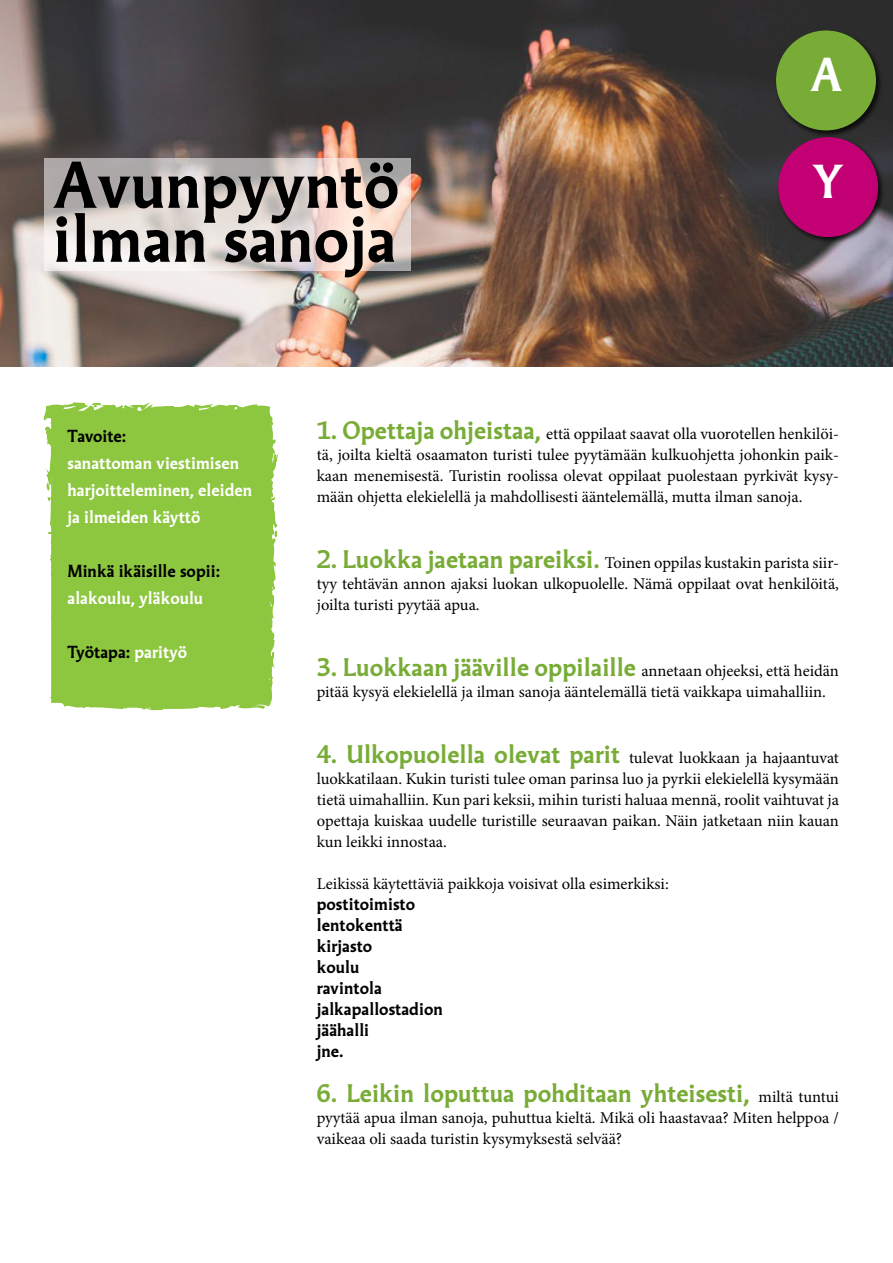
<style>
.page{position:relative;width:893px;height:1263px;background:#fff}
.page>*{position:absolute;margin:0;border:0;box-sizing:border-box;transform-origin:0 0}
.t1{font:700 62.4px/54px "Martti";color:#000}
.t2{font:700 45px "Martti";color:#fff}
.t3{font:700 24px "Martti Display";color:#78ac36}
.t4{font:16.5px/21px "Minion Pro";color:#000;text-align:justify}
.t5{font:700 16.5px/21px "Martti Display";color:#000}
.t6{font:700 16.5px/27px "Martti Display";color:#fff}
.s1{color:#fff}
.s2{font-family:"Martti Display";font-weight:700;font-size:24px;color:#78ac36}
.s3{font-family:"Minion Pro";font-weight:400;font-size:16.5px;color:#000}
</style>
<div class="page">
<img style="left:0;top:0;width:893px;height:367px">
<svg style="left:38px;top:365px;width:316px;height:346px"></svg>
<svg style="left:219px;top:404px;width:20px;height:12px"></svg>
<svg style="left:271px;top:560px;width:6px;height:9px"></svg>
<svg style="left:44px;top:402px;width:58px;height:309px;background:#9dce5a"></svg>
<svg style="left:256px;top:452px;width:23px;height:90px"></svg>
<div style="left:776px;top:135px;width:109px;height:109px;background:#000;opacity:.75"></div>
<div style="left:778px;top:137px;width:100px;height:100px;background:#c20074;border-radius:50%"></div>
<div style="left:774px;top:29px;width:109px;height:109px;background:#000;opacity:.75"></div>
<div style="left:776px;top:30px;width:100px;height:100px;background:#78ac36;border-radius:50%"></div>
<svg style="left:44px;top:158px;width:366px;height:113px;background:#dad0cc"></svg>
<h1 class="t1" style="left:53px;top:156px;width:348px">Avunpyyntö ilman sanoja</h1>
<h2 class="t2" style="left:810px;top:45px;width:34px">A</h2>
<h2 class="t2" style="left:812px;top:151px;width:33px">Y</h2>
<p class="t5" style="left:68px;top:426px;width:60px">Tavoite:</p>
<p class="t6" style="left:68px;top:450px;width:186px">sanattoman viestimisen harjoitteleminen, eleiden ja ilmeiden käyttö</p>
<p class="t5" style="left:68px;top:561px;width:154px">Minkä ikäisille sopii:</p>
<p class="t6" style="left:68px;top:585px;width:137px">alakoulu, yläkoulu</p>
<p class="t5" style="left:68px;top:642px;width:121px">Työtapa: <span class="s1">parityö</span></p>
<p class="t4" style="left:317px;top:424px;width:524px"><span class="s2">1. Opettaja ohjeistaa,</span> että oppilaat saavat olla vuorotellen henkilöi&shy;tä, joilta kieltä osaamaton turisti tulee pyytämään kulkuohjetta johonkin paik&shy;kaan menemisestä. Turistin roolissa olevat oppilaat puolestaan pyrkivät kysy&shy;mään ohjetta elekielellä ja mahdollisesti ääntelemällä, mutta ilman sanoja.</p>
<p class="t4" style="left:317px;top:553px;width:524px"><span class="s2">2. Luokka jaetaan pareiksi.</span> Toinen oppilas kustakin parista siir&shy;tyy tehtävän annon ajaksi luokan ulkopuolelle. Nämä oppilaat ovat henkilöitä, joilta turisti pyytää apua.</p>
<h3 class="t3" style="left:317px;top:654px;width:524px">3. Luokkaan jääville oppilaille <span class="s3">annetaan ohjeeksi, että heidän</span></h3>
<p class="t4" style="left:317px;top:682px;width:511px">pitää kysyä elekielellä ja ilman sanoja ääntelemällä tietä vaikkapa uimahalliin.</p>
<p class="t4" style="left:317px;top:748px;width:524px"><span class="s2">4. Ulkopuolella olevat parit</span> tulevat luokkaan ja hajaantuvat luokkatilaan. Kukin turisti tulee oman parinsa luo ja pyrkii elekielellä kysymään tietä uimahalliin. Kun pari keksii, mihin turisti haluaa mennä, roolit vaihtuvat ja opettaja kuiskaa uudelle turistille seuraavan paikan. Näin jatketaan niin kauan kun leikki innostaa.</p>
<p class="t4" style="left:317px;top:874px;width:353px">Leikissä käytettäviä paikkoja voisivat olla esimerkiksi:</p>
<p class="t5" style="left:317px;top:894px;width:128px">postitoimisto lentokenttä kirjasto<br>koulu<br>ravintola jalkapallostadion jäähalli<br>jne.</p>
<h3 class="t3" style="left:317px;top:1080px;width:524px">6. Leikin loputtua pohditaan yhteisesti, <span class="s3">miltä tuntui</span></h3>
<p class="t4" style="left:317px;top:1108px;width:524px">pyytää apua ilman sanoja, puhuttua kieltä. Mikä oli haastavaa? Miten helppoa / vaikeaa oli saada turistin kysymyksestä selvää?</p>
</div>
